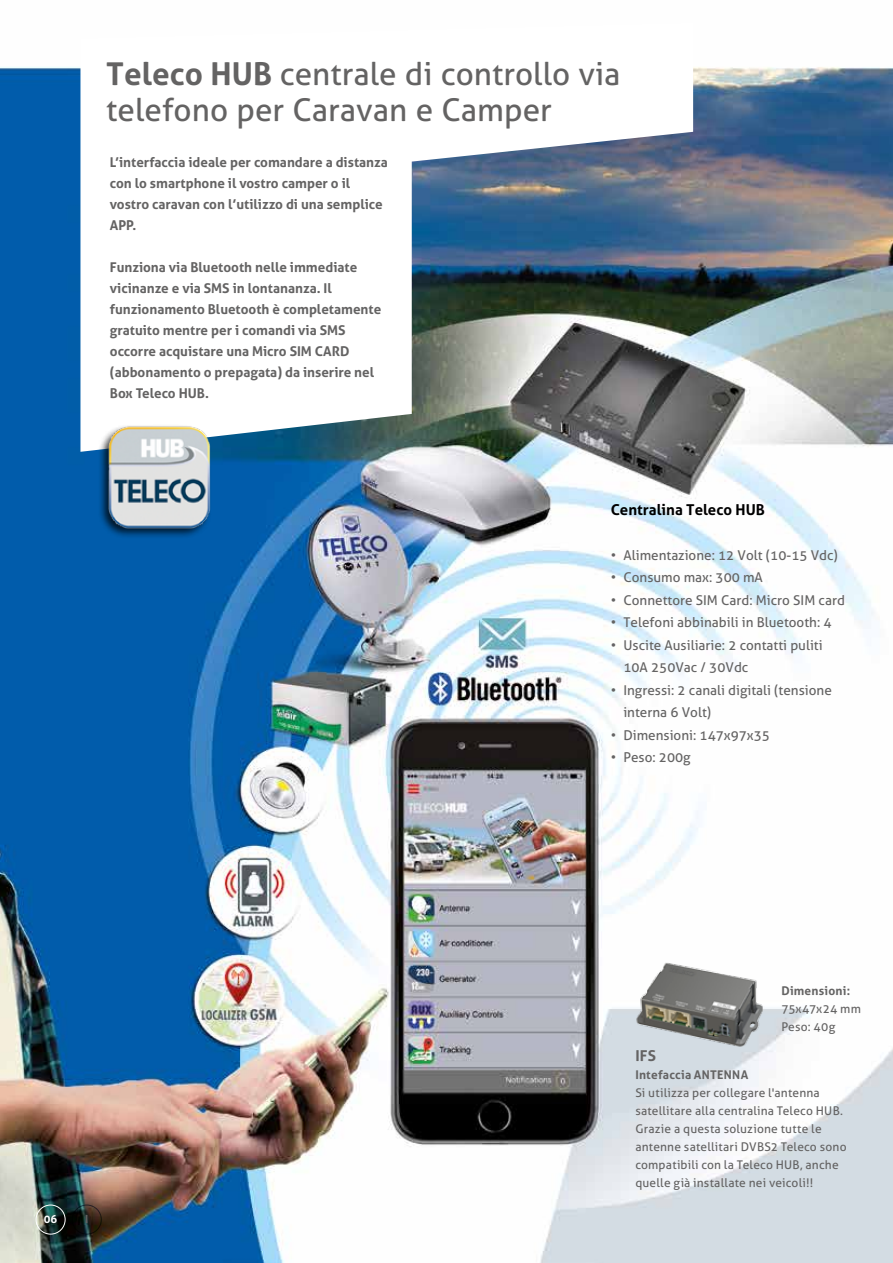
<style>
.page{position:relative;width:893px;height:1263px;background:#fff}
.page>*{position:absolute;margin:0;border:0;box-sizing:border-box;transform-origin:0 0}
.t1{font:31.5px/36px "Aller";color:#646363}
.t2{font:700 15px "Aller";color:#000}
.t3{font:700 15px "Aller";color:#646363}
.t4{font:700 13.5px/21px "Aller";color:#646363}
.t5{font:13.5px/22.5px "Aller";color:#646363}
.t6{font:12px/18px "Aller";letter-spacing:.015em;color:#646363}
.t7{font:700 12px "Aller";letter-spacing:.02em;color:#646363}
.t8{font:700 11.1px "Aller";color:#fff}
.t9{font:700 11.1px "Aller";color:#646363}
.s1{font-weight:700}
</style>
<div class="page">
<img style="left:0;top:67px;width:893px;height:1196px">
<svg style="left:80px;top:67px;width:613px;height:385px"></svg>
<div style="left:98px;top:424px;width:114px;height:115px;background:#000;opacity:.75"></div>
<img style="left:106px;top:423px;width:107px;height:107px">
<img style="left:634px;top:961px;width:130px;height:88px">
<div style="left:72px;top:1204px;width:30px;height:30px;border:1px solid #364570;border-radius:50%"></div>
<div style="left:36px;top:1204px;width:30px;height:30px;border:1px solid #fff;border-radius:50%"></div>
<h1 class="t1" style="left:106px;top:56px;width:516px"><span class="s1">Teleco HUB</span> centrale di controllo via telefono per Caravan e Camper</h1>
<p class="t4" style="left:110px;top:152px;width:279px">L’interfaccia ideale per comandare a distanza con lo smartphone il vostro camper o il vostro caravan con l’utilizzo di una semplice APP.</p>
<p class="t4" style="left:110px;top:257px;width:273px">Funziona via Bluetooth nelle immediate vicinanze e via SMS in lontananza. Il funzionamento Bluetooth è completamente gratuito mentre per i comandi via SMS occorre acquistare una Micro SIM CARD (abbonamento o prepagata) da inserire nel Box Teleco HUB.</p>
<p class="t2" style="left:611px;top:500px;width:156px">Centralina Teleco HUB</p>
<p class="t5" style="left:611px;top:544px;width:229px">• Alimentazione: 12 Volt (10-15 Vdc)</p>
<p class="t5" style="left:611px;top:566px;width:154px">• Consumo max: 300 mA</p>
<p class="t5" style="left:611px;top:589px;width:236px">• Connettore SIM Card: Micro SIM card</p>
<p class="t5" style="left:611px;top:611px;width:222px">• Telefoni abbinabili in Bluetooth: 4</p>
<p class="t5" style="left:623px;top:634px;width:201px;text-indent:-13px">• Uscite Ausiliarie: 2 contatti puliti<br>10A 250Vac / 30Vdc</p>
<p class="t5" style="left:623px;top:679px;width:210px;text-indent:-13px">• Ingressi: 2 canali digitali (tensione interna 6 Volt)</p>
<p class="t5" style="left:611px;top:724px;width:161px">• Dimensioni: 147x97x35</p>
<p class="t5" style="left:611px;top:746px;width:82px">• Peso: 200g</p>
<p class="t8" style="left:44px;top:1212px;width:15px">06</p>
<p class="t9" style="left:85px;top:1212px;width:5px">I</p>
<p class="t7" style="left:781px;top:983px;width:70px">Dimensioni:</p>
<p class="t6" style="left:781px;top:999px;width:81px">75x47x24 mm<br>Peso: 40g</p>
<p class="t3" style="left:635px;top:1046px;width:22px">IFS</p>
<p class="t7" style="left:635px;top:1067px;width:114px">Intefaccia ANTENNA</p>
<p class="t6" style="left:635px;top:1084px;width:213px">Si utilizza per collegare l'antenna satellitare alla centralina Teleco HUB.<br>Grazie a questa soluzione tutte le antenne satellitari DVBS2 Teleco sono compatibili con la Teleco HUB, anche quelle già installate nei veicoli!!</p>
</div>
